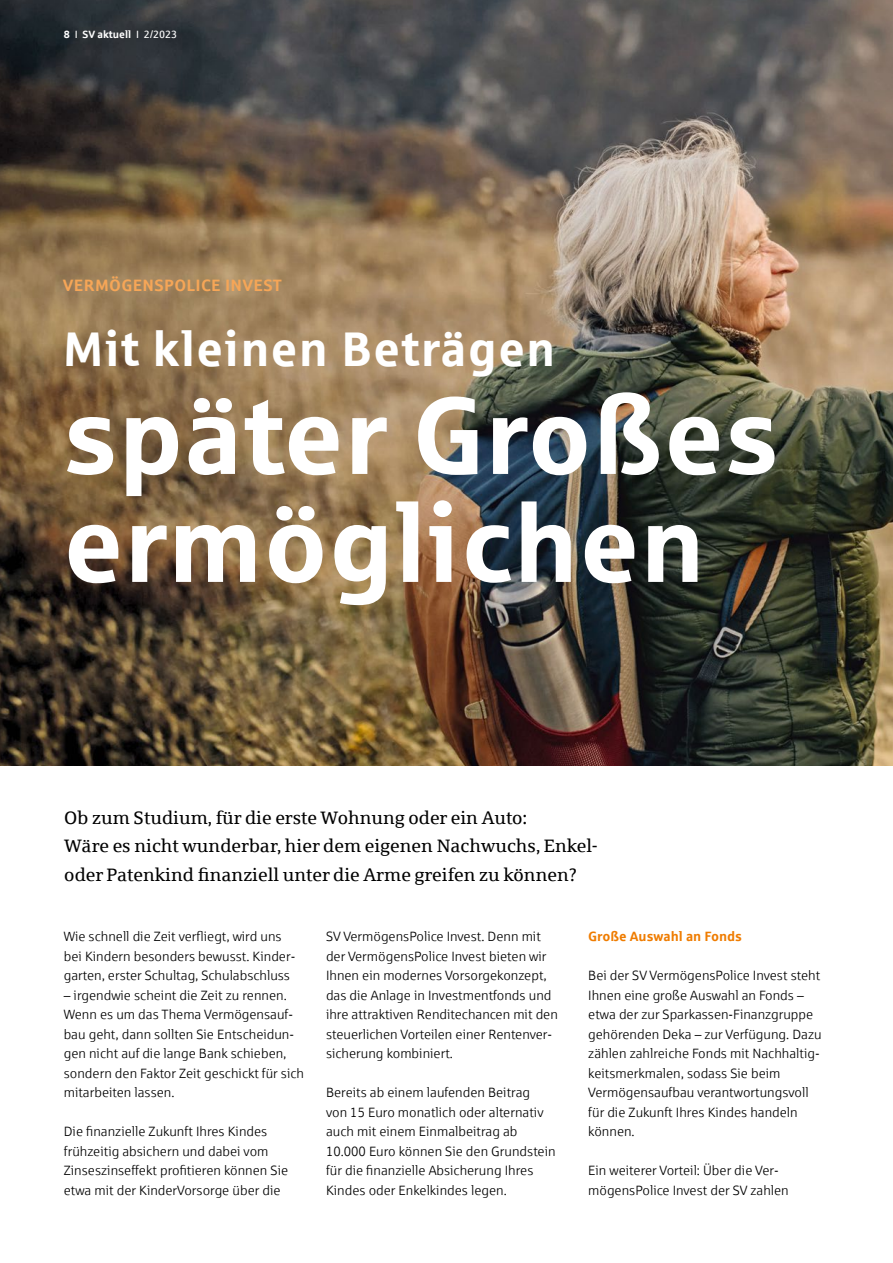
<style>
.page{position:relative;width:893px;height:1263px;background:#fff}
.page>*{position:absolute;margin:0;border:0;box-sizing:border-box;transform-origin:0 0}
.t1{font:700 109.5px/108px "Sparkasse Rg";color:#fff}
.t2{font:700 48.75px "Sparkasse Rg";letter-spacing:.02em;color:#fff}
.t3{font:18px/28.5px "Sparkasse Serif";color:#000}
.t4{font:700 16.5px "Sparkasse Rg";letter-spacing:.02em;color:#f6a657}
.t5{font:13.5px/19.5px "Sparkasse Lt";color:#000}
.t6{font:700 13.5px "Sparkasse Rg";color:#ef7c00}
.t7{font:700 10.5px "Sparkasse Rg";color:#fff}
.s1{font-weight:400}
</style>
<div class="page">
<img style="left:0;top:0;width:893px;height:765px">
<p class="t7" style="left:64px;top:27px;width:115px">8 <span class="s1">I</span> SV aktuell <span class="s1">I 2/2023</span></p>
<p class="t4" style="left:63px;top:275px;width:220px">VERMÖGENSPOLICE INVEST</p>
<h2 class="t2" style="left:63px;top:318px;width:494px">Mit kleinen Beträgen</h2>
<h1 class="t1" style="left:63px;top:377px;width:718px">später Großes ermöglichen</h1>
<h3 class="t3" style="left:64px;top:803px;width:535px">Ob zum Studium, für die erste Wohnung oder ein Auto:<br>Wäre es nicht wunderbar, hier dem eigenen Nachwuchs, Enkel&shy;oder Patenkind finanziell unter die Arme greifen zu können?</h3>
<p class="t5" style="left:64px;top:927px;width:233px">Wie schnell die Zeit verfliegt, wird uns bei Kindern besonders bewusst. Kinder&shy;garten, erster Schultag, Schulabschluss</p>
<p class="t5" style="left:64px;top:985px;width:242px">– irgendwie scheint die Zeit zu rennen.<br>Wenn es um das Thema Vermögensauf&shy;bau geht, dann sollten Sie Entscheidun&shy;gen nicht auf die lange Bank schieben, sondern den Faktor Zeit geschickt für sich mitarbeiten lassen.</p>
<p class="t5" style="left:64px;top:1122px;width:226px">Die finanzielle Zukunft Ihres Kindes frühzeitig absichern und dabei vom Zinseszinseffekt profitieren können Sie etwa mit der KinderVorsorge über die</p>
<p class="t5" style="left:326px;top:927px;width:233px">SV VermögensPolice Invest. Denn mit der VermögensPolice Invest bieten wir Ihnen ein modernes Vorsorgekonzept, das die Anlage in Investmentfonds und ihre attraktiven Renditechancen mit den steuerlichen Vorteilen einer Rentenver&shy;sicherung kombiniert.</p>
<p class="t5" style="left:326px;top:1083px;width:231px">Bereits ab einem laufenden Beitrag<br>von 15 Euro monatlich oder alternativ auch mit einem Einmalbeitrag ab 10.000 Euro können Sie den Grundstein für die finanzielle Absicherung Ihres Kindes oder Enkelkindes legen.</p>
<p class="t6" style="left:588px;top:928px;width:155px">Große Auswahl an Fonds</p>
<p class="t5" style="left:588px;top:965px;width:235px">Bei der SV VermögensPolice Invest steht Ihnen eine große Auswahl an Fonds – etwa der zur Sparkassen-Finanzgruppe gehörenden Deka – zur Verfügung. Dazu zählen zahlreiche Fonds mit Nachhaltig&shy;keitsmerkmalen, sodass Sie beim Vermögensaufbau verantwortungsvoll für die Zukunft Ihres Kindes handeln können.</p>
<p class="t5" style="left:588px;top:1160px;width:202px">Ein weiterer Vorteil: Über die Ver&shy;mögensPolice Invest der SV zahlen</p>
</div>
